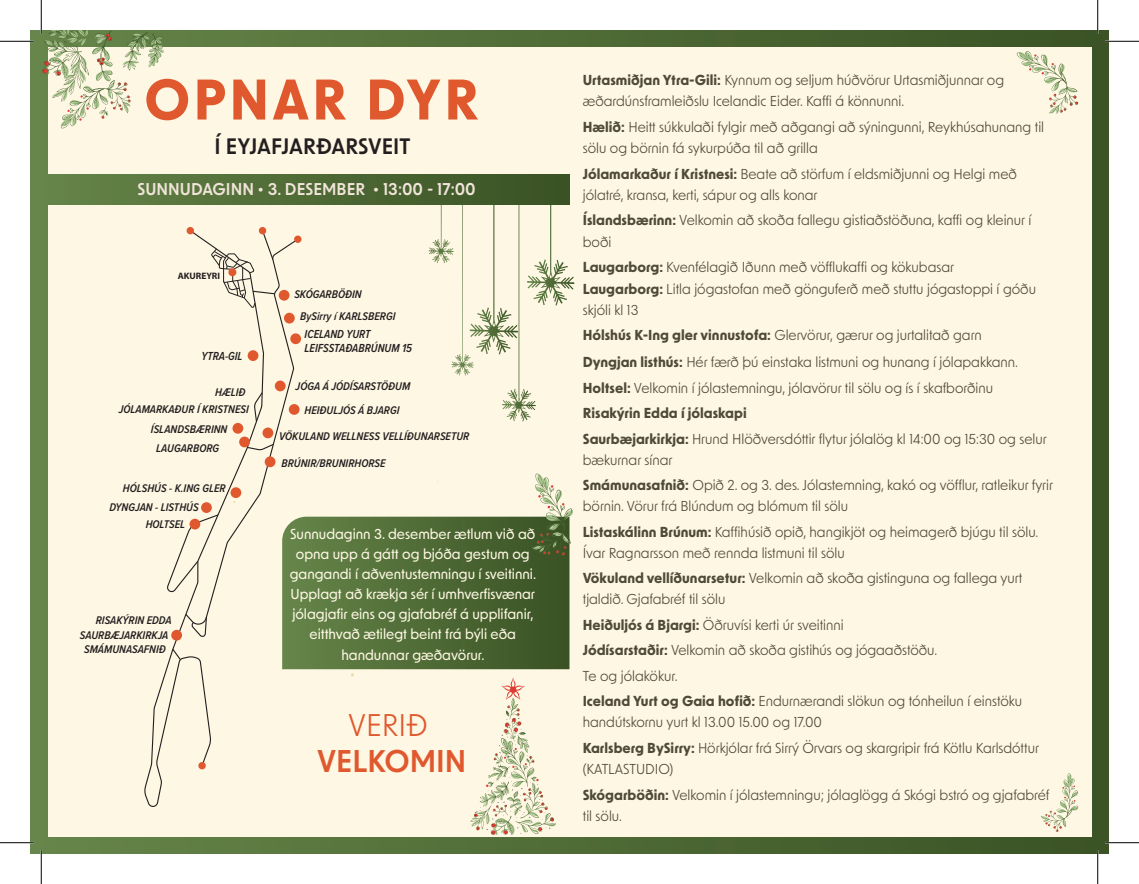
<style>
.page{position:relative;width:1139px;height:884px;background:#fff}
.page>*{position:absolute;margin:0;border:0;box-sizing:border-box;transform-origin:0 0}
.t1{font:600 29.88px "New Order";color:#e0582e}
.t2{font:29.88px "New Order";color:#e0582e}
.t3{font:600 21.25px "New Order";color:#231f20}
.t4{font:600 16.25px "New Order";color:#f1e4d9}
.t5{font:13.75px/21.2px "New Order";color:#4f4937}
.t6{font:500 13.75px/20px "New Order";color:#fef7e3;text-align:center}
.t7{font:italic 600 12.12px/14.5px "Proxima Nova Cond";color:#231f20;scale:.96 1}
.t8{font:italic 600 11.5px/19.8px "Proxima Nova Cond";color:#231f20}
.t9{font:700 9.38px "Myriad Pro";color:#231f20}
.s1{font-weight:700}
</style>
<div class="page">
<div style="left:31px;top:31px;width:1077px;height:822px;background:linear-gradient(to right,#658549,#3b5325)"></div>
<div style="left:48px;top:47px;width:1043px;height:789px;background:#fef7e3"></div>
<svg style="left:259px;top:142px;width:4px;height:4px"></svg>
<svg style="left:197px;top:80px;width:28px;height:39px"></svg>
<svg style="left:233px;top:80px;width:32px;height:39px"></svg>
<svg style="left:273px;top:80px;width:36px;height:39px"></svg>
<svg style="left:316px;top:80px;width:30px;height:39px"></svg>
<svg style="left:370px;top:80px;width:70px;height:39px"></svg>
<svg style="left:448px;top:80px;width:30px;height:39px"></svg>
<svg style="left:282px;top:516px;width:287px;height:153px;background:#506b37"></svg>
<svg style="left:429px;top:181px;width:145px;height:240px"></svg>
<svg style="left:144px;top:232px;width:67px;height:575px"></svg>
<svg style="left:184px;top:238px;width:115px;height:389px"></svg>
<svg style="left:246px;top:443px;width:29px;height:8px"></svg>
<svg style="left:171px;top:647px;width:11px;height:14px"></svg>
<svg style="left:166px;top:513px;width:53px;height:79px"></svg>
<svg style="left:253px;top:391px;width:11px;height:31px"></svg>
<svg style="left:190px;top:615px;width:18px;height:23px"></svg>
<div style="left:289px;top:404px;width:10px;height:11px;background:#e0582e;border-radius:50%"></div>
<div style="left:265px;top:456px;width:10px;height:11px;background:#e0582e;border-radius:50%"></div>
<div style="left:201px;top:502px;width:11px;height:11px;background:#e0582e;border-radius:50%"></div>
<div style="left:230px;top:487px;width:11px;height:11px;background:#e0582e;border-radius:50%"></div>
<div style="left:239px;top:436px;width:11px;height:11px;background:#e0582e;border-radius:50%"></div>
<div style="left:232px;top:423px;width:11px;height:10px;background:#e0582e;border-radius:50%"></div>
<div style="left:248px;top:350px;width:10px;height:11px;background:#e0582e;border-radius:50%"></div>
<div style="left:284px;top:313px;width:11px;height:10px;background:#e0582e;border-radius:50%"></div>
<div style="left:290px;top:333px;width:11px;height:11px;background:#e0582e;border-radius:50%"></div>
<div style="left:275px;top:380px;width:10px;height:11px;background:#e0582e;border-radius:50%"></div>
<div style="left:189px;top:518px;width:11px;height:11px;background:#e0582e;border-radius:50%"></div>
<div style="left:171px;top:629px;width:11px;height:11px;background:#e0582e;border-radius:50%"></div>
<div style="left:262px;top:427px;width:11px;height:11px;background:#e0582e;border-radius:50%"></div>
<div style="left:279px;top:290px;width:10px;height:10px;background:#e0582e;border-radius:50%"></div>
<svg style="left:186px;top:227px;width:8px;height:8px"></svg>
<svg style="left:211px;top:227px;width:64px;height:81px"></svg>
<svg style="left:294px;top:235px;width:8px;height:8px"></svg>
<svg style="left:198px;top:761px;width:8px;height:8px"></svg>
<svg style="left:531px;top:474px;width:42px;height:81px"></svg>
<svg style="left:1016px;top:52px;width:62px;height:62px"></svg>
<svg style="left:1041px;top:773px;width:37px;height:58px"></svg>
<svg style="left:41px;top:31px;width:147px;height:98px"></svg>
<svg style="left:470px;top:677px;width:86px;height:158px"></svg>
<div style="left:35px;top:174px;width:534px;height:30px;background:linear-gradient(to right,#66854a,#395123)"></div>
<hr style="left:0;top:40px;width:34px;height:2px;background:#fff">
<hr style="left:1105px;top:40px;width:33px;height:2px;background:#fff">
<hr style="left:0;top:841px;width:34px;height:2px;background:#fff">
<hr style="left:1105px;top:841px;width:33px;height:2px;background:#fff">
<hr style="left:40px;top:0;width:2px;height:34px;background:#fff">
<hr style="left:40px;top:850px;width:2px;height:33px;background:#fff">
<hr style="left:1096px;top:0;width:2px;height:34px;background:#fff">
<hr style="left:1096px;top:850px;width:2px;height:33px;background:#fff">
<hr style="left:0;top:41px;width:34px;height:1px;background:#000">
<hr style="left:1105px;top:41px;width:33px;height:1px;background:#000">
<hr style="left:0;top:842px;width:34px;height:1px;background:#000">
<hr style="left:1105px;top:842px;width:33px;height:1px;background:#000">
<hr style="left:41px;top:0;width:1px;height:34px;background:#000">
<hr style="left:41px;top:850px;width:1px;height:33px;background:#000">
<hr style="left:1097px;top:0;width:1px;height:34px;background:#000">
<hr style="left:1097px;top:850px;width:1px;height:33px;background:#000">
<h2 class="t3" style="left:214px;top:133px;width:197px">Í EYJAFJARÐARSVEIT</h2>
<p class="t4" style="left:138px;top:179px;width:339px">SUNNUDAGINN • 3. DESEMBER • 13:00 - 17:00</p>
<p class="t9" style="left:178px;top:269px;width:44px">AKUREYRI</p>
<p class="t7" style="left:201px;top:348px;width:44px">YTRA-GIL</p>
<p class="t8" style="left:215px;top:382px;width:32px">HÆLIÐ</p>
<p class="t8" style="left:151px;top:399px;width:99px;text-indent:-32px">JÓLAMARKAÐUR Í KRISTNESI<br>ÍSLANDSBÆRINN</p>
<p class="t8" style="left:156px;top:438px;width:64px">LAUGARBORG</p>
<p class="t8" style="left:123px;top:477px;width:104px">HÓLSHÚS - K.ING GLER</p>
<p class="t8" style="left:109px;top:496px;width:91px">DYNGJAN - LISTHÚS</p>
<p class="t8" style="left:146px;top:514px;width:41px">HOLTSEL</p>
<p class="t8" style="left:80px;top:612px;width:93px;line-height:14.6px;text-align:right">RISAKÝRIN EDDA<br>SAURBÆJARKIRKJA</p>
<p class="t8" style="left:84px;top:639px;width:83px">SMÁMUNASAFNIÐ</p>
<p class="t8" style="left:294px;top:284px;width:69px">SKÓGARBÖÐIN</p>
<p class="t8" style="left:300px;top:306px;width:97px">BySirry í KARLSBERGI</p>
<p class="t7" style="left:304px;top:326px;width:113px">ICELAND YURT<br>LEIFSSTAÐABRÚNUM 15</p>
<p class="t8" style="left:296px;top:376px;width:116px">JÓGA Á JÓDÍSARSTÖÐUM</p>
<p class="t8" style="left:304px;top:399px;width:96px">HEIÐULJÓS Á BJARGI</p>
<p class="t8" style="left:279px;top:426px;width:192px">VÖKULAND WELLNESS VELLÍÐUNARSETUR</p>
<p class="t8" style="left:281px;top:453px;width:106px">BRÚNIR/BRUNIRHORSE</p>
<p class="t6" style="left:290px;top:523px;width:248px">Sunnudaginn 3. desember ætlum við að opna upp á gátt og bjóða gestum og gangandi í aðventustemningu í sveitinni.<br>Upplagt að krækja sér í umhverfisvænar jólagjafir eins og gjafabréf á upplifanir, eitthvað ætilegt beint frá býli eða handunnar gæðavörur.</p>
<h1 class="t2" style="left:348px;top:705px;width:81px">VERIÐ</h1>
<h1 class="t1" style="left:317px;top:741px;width:151px">VELKOMIN</h1>
<p class="t5" style="left:583px;top:69px;width:423px"><span class="s1">Urtasmiðjan Ytra-Gili:</span> Kynnum og seljum húðvörur Urtasmiðjunnar og æðardúnsframleiðslu Icelandic Eider. Kaffi á könnunni.</p>
<p class="t5" style="left:583px;top:116px;width:463px"><span class="s1">Hælið:</span> Heitt súkkulaði fylgir með aðgangi að sýningunni, Reykhúsahunang til sölu og börnin fá sykurpúða til að grilla</p>
<p class="t5" style="left:583px;top:162px;width:435px"><span class="s1">Jólamarkaður í Kristnesi:</span> Beate að störfum í eldsmiðjunni og Helgi með jólatré, kransa, kerti, sápur og alls konar</p>
<p class="t5" style="left:583px;top:209px;width:450px"><span class="s1">Íslandsbærinn:</span> Velkomin að skoða fallegu gistiaðstöðuna, kaffi og kleinur í boði</p>
<p class="t5" style="left:583px;top:256px;width:454px"><span class="s1">Laugarborg:</span> Kvenfélagið Iðunn með vöfflukaffi og kökubasar<br><span class="s1">Laugarborg:</span> Litla jógastofan með gönguferð með stuttu jógastoppi í góðu skjóli kl 13</p>
<p class="t5" style="left:583px;top:322px;width:465px;line-height:25.8px"><span class="s1">Hólshús K-Ing gler vinnustofa:</span> Glervörur, gærur og jurtalitað garn<br><span class="s1">Dyngjan listhús:</span> Hér færð þú einstaka listmuni og hunang í jólapakkann.<br><span class="s1">Holtsel:</span> Velkomin í jólastemningu, jólavörur til sölu og ís í skafborðinu <span class="s1">Risakýrin Edda í jólaskapi<br>Saurbæjarkirkja:</span> Hrund Hlöðversdóttir flytur jólalög kl 14:00 og 15:30 og selur</p>
<p class="t5" style="left:583px;top:446px;width:472px;line-height:25.2px">bækurnar sínar<br><span class="s1">Smámunasafnið:</span> Opið 2. og 3. des. Jólastemning, kakó og vöfflur, ratleikur fyrir</p>
<p class="t5" style="left:583px;top:493px;width:457px;line-height:25.2px">börnin. Vörur frá Blúndum og blómum til sölu<br><span class="s1">Listaskálinn Brúnum:</span> Kaffihúsið opið, hangikjöt og heimagerð bjúgu til sölu.</p>
<p class="t5" style="left:583px;top:539px;width:441px;line-height:25.2px">Ívar Ragnarsson með rennda listmuni til sölu<br><span class="s1">Vökuland vellíðunarsetur:</span> Velkomin að skoða gistinguna og fallega yurt</p>
<p class="t5" style="left:583px;top:586px;width:441px;line-height:25.4px">tjaldið. Gjafabréf til sölu<br><span class="s1">Heiðuljós á Bjargi:</span> Öðruvísi kerti úr sveitinni<br><span class="s1">Jódísarstaðir:</span> Velkomin að skoða gistihús og jógaaðstöðu.<br>Te og jólakökur.<br><span class="s1">Iceland Yurt og Gaia hofið:</span> Endurnærandi slökun og tónheilun í einstöku</p>
<p class="t5" style="left:583px;top:708px;width:457px;line-height:25.8px">handútskornu yurt kl 13.00 15.00 og 17.00<br><span class="s1">Karlsberg BySirry:</span> Hörkjólar frá Sirrý Örvars og skargripir frá Kötlu Karlsdóttur</p>
<p class="t5" style="left:583px;top:755px;width:468px;line-height:25.8px">(KATLASTUDIO)<br><span class="s1">Skógarböðin:</span> Velkomin í jólastemningu; jólaglögg á Skógi bstró og gjafabréf</p>
<p class="t5" style="left:583px;top:805px;width:41px">til sölu.</p>
</div>
